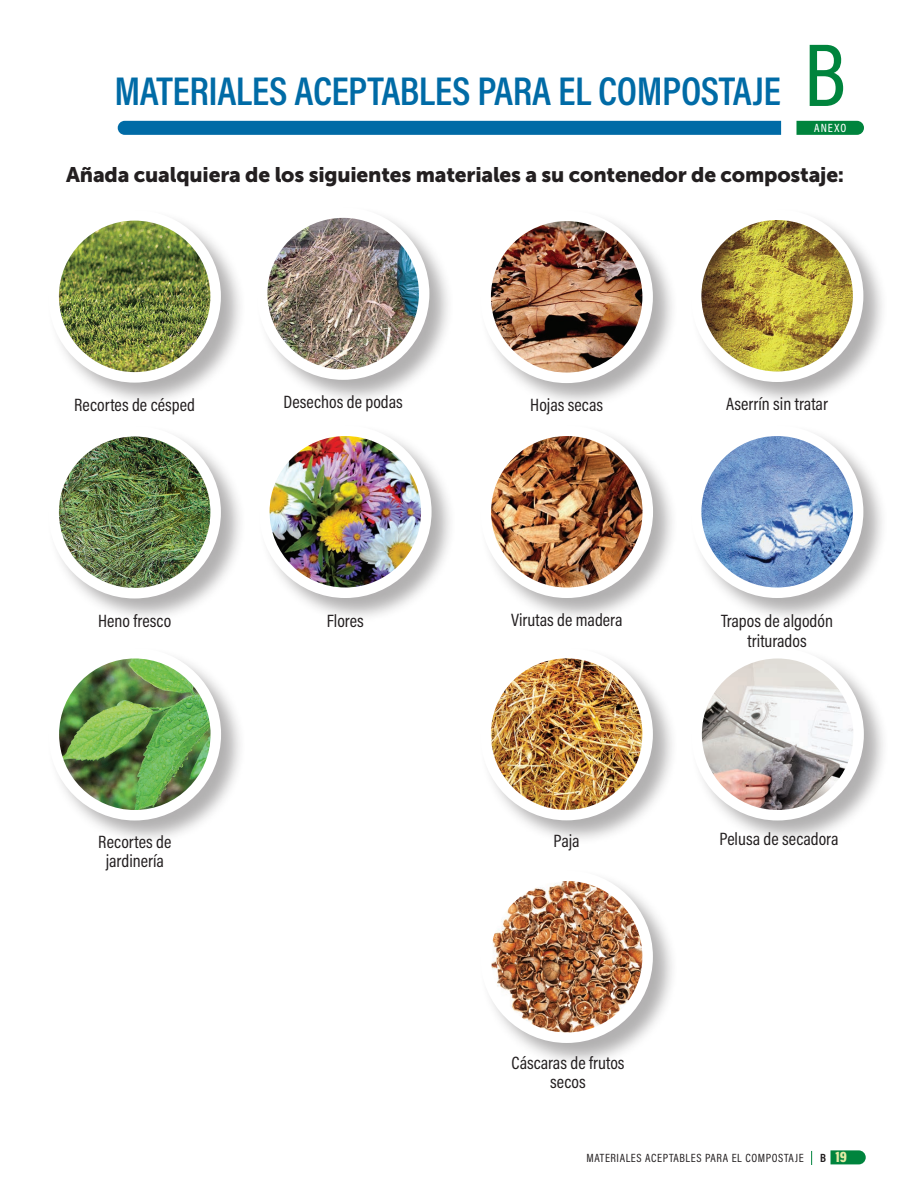
<style>
.page{position:relative;width:918px;height:1188px;background:#fff}
.page>*{position:absolute;margin:0;border:0;box-sizing:border-box;transform-origin:0 0}
.t1{font:500 90px "Acumin Pro Cond";color:#00843d}
.t2{font:600 40.5px "Acumin Pro Cond";letter-spacing:-.01em;color:#006ba6}
.t3{font:21px "Museo Sans 900";letter-spacing:-.01em;color:#231f20}
.t4{font:18px/19.5px "Acumin Pro Cond";color:#231f20;text-align:center}
.t5{font:900 15px "Acumin Pro Cond";color:#e3eba6}
.t6{font:12px "Acumin Pro Cond";letter-spacing:.05em;color:#231f20}
.t7{font:500 12px "Acumin Pro Cond";letter-spacing:.09em;color:#fff}
.s1{font-weight:700;font-size:12px;color:#231f20}
</style>
<div class="page">
<svg style="left:831px;top:1150px;width:35px;height:14px"></svg>
<svg style="left:811px;top:1151px;width:1px;height:14px"></svg>
<svg style="left:796px;top:121px;width:68px;height:14px"></svg>
<svg style="left:118px;top:121px;width:663px;height:14px;background:#036ca7"></svg>
<div style="left:48px;top:209px;width:198px;height:198px;background:#231f20;opacity:.35"></div>
<img style="left:54px;top:215px;width:162px;height:162px;border-radius:81px">
<div style="left:48px;top:210px;width:173px;height:173px;border:10px solid #fff;border-radius:50%"></div>
<div style="left:258px;top:425px;width:198px;height:198px;background:#231f20;opacity:.35"></div>
<img style="left:264px;top:431px;width:162px;height:162px;border-radius:81px">
<div style="left:259px;top:426px;width:173px;height:172px;border:10px solid #fff;border-radius:50%"></div>
<div style="left:48px;top:647px;width:198px;height:198px;background:#231f20;opacity:.35"></div>
<img style="left:54px;top:653px;width:162px;height:162px;border-radius:81px">
<div style="left:49px;top:648px;width:172px;height:172px;border:10px solid #fff;border-radius:50%"></div>
<div style="left:480px;top:210px;width:198px;height:198px;background:#231f20;opacity:.35"></div>
<img style="left:486px;top:216px;width:162px;height:162px;border-radius:81px">
<div style="left:480px;top:211px;width:173px;height:172px;border:10px solid #fff;border-radius:50%"></div>
<div style="left:480px;top:425px;width:198px;height:198px;background:#231f20;opacity:.35"></div>
<img style="left:486px;top:431px;width:162px;height:162px;border-radius:81px">
<div style="left:481px;top:426px;width:172px;height:172px;border:10px solid #fff;border-radius:50%"></div>
<div style="left:480px;top:647px;width:198px;height:198px;background:#231f20;opacity:.35"></div>
<img style="left:486px;top:653px;width:162px;height:162px;border-radius:81px">
<div style="left:480px;top:648px;width:173px;height:172px;border:10px solid #fff;border-radius:50%"></div>
<div style="left:48px;top:425px;width:198px;height:198px;background:#231f20;opacity:.35"></div>
<img style="left:54px;top:431px;width:162px;height:162px;border-radius:81px">
<div style="left:48px;top:426px;width:173px;height:172px;border:10px solid #fff;border-radius:50%"></div>
<div style="left:256px;top:207px;width:198px;height:198px;background:#231f20;opacity:.35"></div>
<img style="left:262px;top:213px;width:162px;height:162px;border-radius:81px">
<div style="left:257px;top:207px;width:172px;height:173px;border:10px solid #fff;border-radius:50%"></div>
<div style="left:480px;top:870px;width:198px;height:198px;background:#231f20;opacity:.35"></div>
<img style="left:486px;top:876px;width:162px;height:162px;border-radius:81px">
<div style="left:480px;top:870px;width:173px;height:173px;border:10px solid #fff;border-radius:50%"></div>
<div style="left:690px;top:209px;width:198px;height:198px;background:#231f20;opacity:.35"></div>
<img style="left:696px;top:215px;width:162px;height:162px;border-radius:81px">
<div style="left:691px;top:210px;width:172px;height:172px;border:10px solid #fff;border-radius:50%"></div>
<div style="left:690px;top:425px;width:198px;height:198px;background:#231f20;opacity:.35"></div>
<img style="left:696px;top:431px;width:162px;height:162px;border-radius:81px">
<div style="left:691px;top:426px;width:172px;height:172px;border:10px solid #fff;border-radius:50%"></div>
<div style="left:691px;top:647px;width:198px;height:198px;background:#231f20;opacity:.35"></div>
<img style="left:697px;top:653px;width:162px;height:162px;border-radius:81px">
<div style="left:691px;top:648px;width:173px;height:172px;border:10px solid #fff;border-radius:50%"></div>
<h1 class="t1" style="left:804px;top:17px;width:44px">B</h1>
<p class="t7" style="left:814px;top:121px;width:34px">ANEXO</p>
<p class="t3" style="left:66px;top:163px;width:780px">Añada cualquiera de los siguientes materiales a su contenedor de compostaje:</p>
<h2 class="t2" style="left:114px;top:64px;width:668px">MATERIALES ACEPTABLES PARA EL COMPOSTAJE</h2>
<p class="t4" style="left:284px;top:392px;width:121px">Desechos de podas</p>
<p class="t4" style="left:74px;top:395px;width:122px">Recortes de césped</p>
<p class="t4" style="left:530px;top:395px;width:74px">Hojas secas</p>
<p class="t4" style="left:726px;top:394px;width:103px">Aserrín sin tratar</p>
<p class="t4" style="left:98px;top:611px;width:75px">Heno fresco</p>
<p class="t4" style="left:327px;top:610px;width:39px">Flores</p>
<p class="t4" style="left:511px;top:609px;width:113px">Virutas de madera</p>
<p class="t4" style="left:721px;top:611px;width:113px">Trapos de algodón triturados</p>
<p class="t4" style="left:98px;top:831px;width:75px">Recortes de jardinería</p>
<p class="t4" style="left:554px;top:830px;width:28px">Paja</p>
<p class="t4" style="left:719px;top:829px;width:121px">Pelusa de secadora</p>
<p class="t4" style="left:511px;top:1053px;width:115px">Cáscaras de frutos secos</p>
<p class="t6" style="left:587px;top:1150px;width:219px">MATERIALES ACEPTABLES PARA EL COMPOSTAJE</p>
<p class="t5" style="left:820px;top:1147px;width:28px"><span class="s1">B</span> 19</p>
</div>
